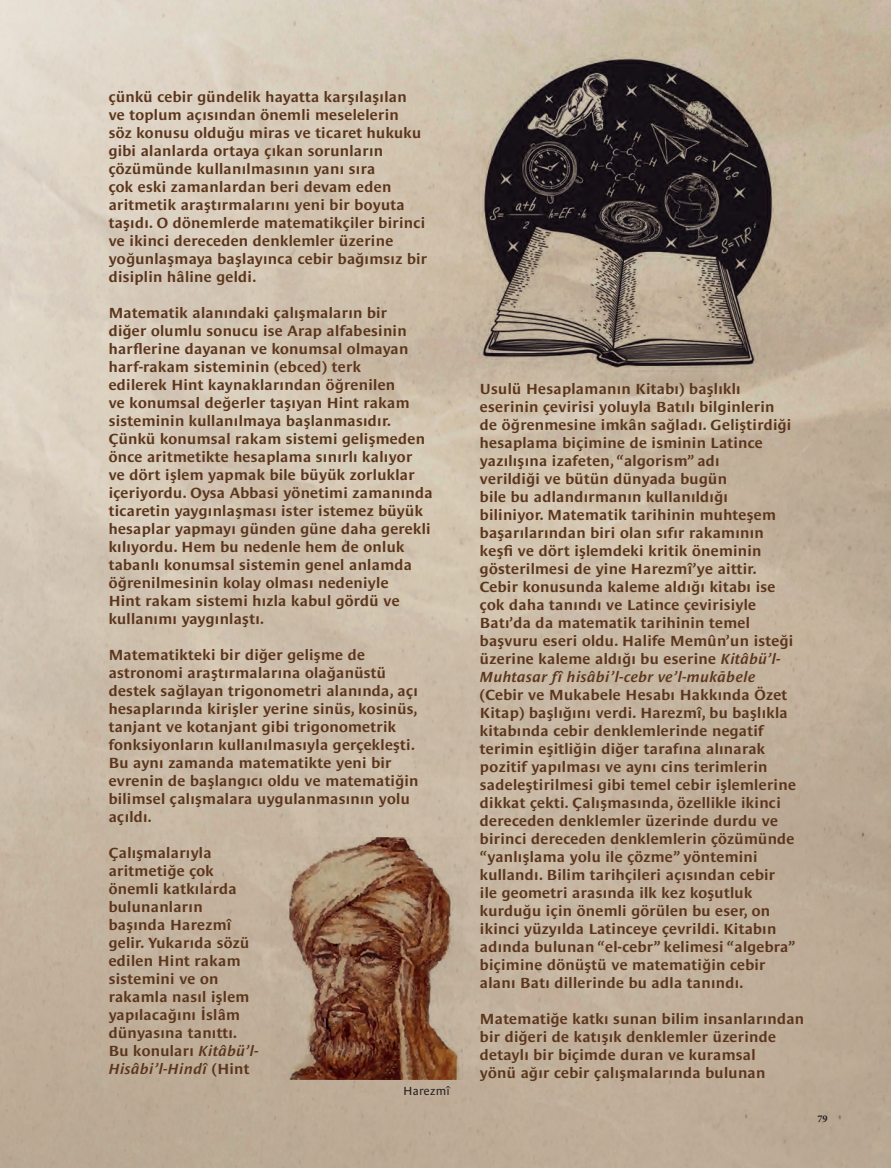
<style>
.page{position:relative;width:891px;height:1168px;background:#fff}
.page>*{position:absolute;margin:0;border:0;box-sizing:border-box;transform-origin:0 0}
.t1{font:600 expanded 15px/18px "Le Monde Sans Pro";letter-spacing:.02em;color:#5b351c}
.t2{font:12px "Le Monde Sans Pro";letter-spacing:.02em;color:#231f20}
.t3{font:700 10.35px "Minion Pro";color:#231f20}
.s1{font-style:italic}
</style>
<div class="page">
<img style="left:0;top:0;width:890px;height:1168px">
<img style="left:435px;top:29px;width:364px;height:353px">
<img style="left:0;top:327px;width:9px;height:841px">
<img style="left:270px;top:837px;width:192px;height:243px">
<p class="t1" style="left:109px;top:86px;width:320px">çünkü cebir gündelik hayatta karşılaşılan<br>ve toplum açısından önemli meselelerin<br>söz konusu olduğu miras ve ticaret hukuku gibi alanlarda ortaya çıkan sorunların çözümünde kullanılmasının yanı sıra<br>çok eski zamanlardan beri devam eden aritmetik araştırmalarını yeni bir boyuta taşıdı. O dönemlerde matematikçiler birinci ve ikinci dereceden denklemler üzerine yoğunlaşmaya başlayınca cebir bağımsız bir disiplin hâline geldi.</p>
<p class="t1" style="left:109px;top:302px;width:325px">Matematik alanındaki çalışmaların bir<br>diğer olumlu sonucu ise Arap alfabesinin harflerine dayanan ve konumsal olmayan harf-rakam sisteminin (ebced) terk<br>edilerek Hint kaynaklarından öğrenilen<br>ve konumsal değerler taşıyan Hint rakam sisteminin kullanılmaya başlanmasıdır.<br>Çünkü konumsal rakam sistemi gelişmeden önce aritmetikte hesaplama sınırlı kalıyor<br>ve dört işlem yapmak bile büyük zorluklar içeriyordu. Oysa Abbasi yönetimi zamanında ticaretin yaygınlaşması ister istemez büyük hesaplar yapmayı günden güne daha gerekli kılıyordu. Hem bu nedenle hem de onluk tabanlı konumsal sistemin genel anlamda öğrenilmesinin kolay olması nedeniyle<br>Hint rakam sistemi hızla kabul gördü ve kullanımı yaygınlaştı.</p>
<p class="t1" style="left:109px;top:644px;width:311px">Matematikteki bir diğer gelişme de astronomi araştırmalarına olağanüstü destek sağlayan trigonometri alanında, açı hesaplarında kirişler yerine sinüs, kosinüs, tanjant ve kotanjant gibi trigonometrik fonksiyonların kullanılmasıyla gerçekleşti.<br>Bu aynı zamanda matematikte yeni bir evrenin de başlangıcı oldu ve matematiğin bilimsel çalışmalara uygulanmasının yolu açıldı.</p>
<p class="t1" style="left:109px;top:842px;width:151px">Çalışmalarıyla aritmetiğe çok önemli katkılarda bulunanların başında Harezmî gelir. Yukarıda sözü edilen Hint rakam sistemini ve on rakamla nasıl işlem yapılacağını İslâm dünyasına tanıttı.<br>Bu konuları <span class="s1">Kitâbü’l-<br>Hisâbi’l-Hindî</span> (Hint</p>
<p class="t2" style="left:403px;top:1081px;width:48px">Harezmî</p>
<p class="t1" style="left:480px;top:378px;width:315px">Usulü Hesaplamanın Kitabı) başlıklı eserinin çevirisi yoluyla Batılı bilginlerin de öğrenmesine imkân sağladı. Geliştirdiği hesaplama biçimine de isminin Latince yazılışına izafeten, “algorism” adı<br>verildiği ve bütün dünyada bugün<br>bile bu adlandırmanın kullanıldığı biliniyor. Matematik tarihinin muhteşem başarılarından biri olan sıfır rakamının keşfi ve dört işlemdeki kritik öneminin gösterilmesi de yine Harezmî’ye aittir.<br>Cebir konusunda kaleme aldığı kitabı ise çok daha tanındı ve Latince çevirisiyle Batı’da da matematik tarihinin temel başvuru eseri oldu. Halife Memûn’un isteği üzerine kaleme aldığı bu eserine <span class="s1">Kitâbü’l-Muhtasar fî hisâbi’l-cebr ve’l-mukābele</span></p>
<p class="t1" style="left:480px;top:684px;width:317px">(Cebir ve Mukabele Hesabı Hakkında Özet Kitap) başlığını verdi. Harezmî, bu başlıkla kitabında cebir denklemlerinde negatif terimin eşitliğin diğer tarafına alınarak pozitif yapılması ve aynı cins terimlerin sadeleştirilmesi gibi temel cebir işlemlerine dikkat çekti. Çalışmasında, özellikle ikinci dereceden denklemler üzerinde durdu ve birinci dereceden denklemlerin çözümünde “yanlışlama yolu ile çözme” yöntemini kullandı. Bilim tarihçileri açısından cebir ile geometri arasında ilk kez koşutluk kurduğu için önemli görülen bu eser, on ikinci yüzyılda Latinceye çevrildi. Kitabın adında bulunan “el-cebr” kelimesi “algebra” biçimine dönüştü ve matematiğin cebir alanı Batı dillerinde bu adla tanındı.</p>
<p class="t1" style="left:480px;top:1008px;width:326px">Matematiğe katkı sunan bilim insanlarından bir diğeri de katışık denklemler üzerinde detaylı bir biçimde duran ve kuramsal<br>yönü ağır cebir çalışmalarında bulunan</p>
<p class="t3" style="left:817px;top:1111px;width:12px">79</p>
</div>
